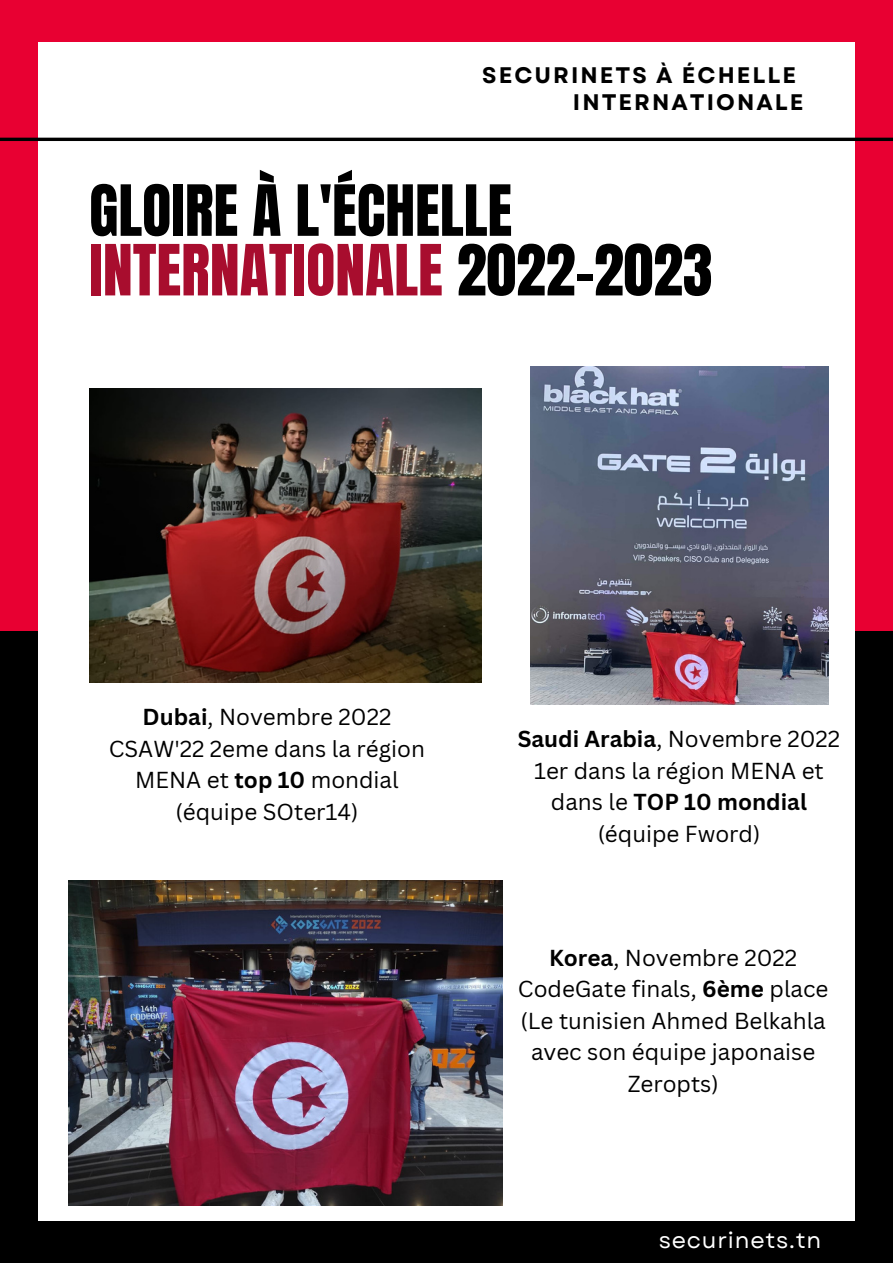
<style>
.page{position:relative;width:893px;height:1264px;background:#fff}
.page>*{position:absolute;margin:0;border:0;box-sizing:border-box;transform-origin:0 0}
.t1{font:60px/59.6px "Anton";color:#000}
.t2{font:22.5px/31.5px "Canva Sans";color:#000;text-align:center}
.t3{font:700 22.5px/27px "Garet";letter-spacing:.09em;color:#000}
.t4{font:22.5px "Garet";letter-spacing:.035em;color:#fff}
.s1{color:#a80d2e}
.s2{font-weight:700}
</style>
<div class="page">
<div style="left:0;top:0;width:892px;height:1262px;background:#e80032"></div>
<div style="left:0;top:631px;width:892px;height:631px;background:#000"></div>
<div style="left:38px;top:42px;width:816px;height:1178px;background:#fff"></div>
<hr style="left:0;top:138px;width:892px;height:3px;background:#000">
<img style="left:530px;top:366px;width:298px;height:338px">
<img style="left:89px;top:388px;width:393px;height:295px">
<img style="left:68px;top:880px;width:434px;height:324px">
<p class="t3" style="left:573px;top:61px;width:232px;text-indent:-91px">SECURINETS À ÉCHELLE<br>INTERNATIONALE</p>
<h1 class="t1" style="left:89px;top:182px;width:624px">GLOIRE À L'ÉCHELLE<br><span class="s1">INTERNATIONALE</span> 2022-2023</h1>
<p class="t2" style="left:109px;top:701px;width:318px"><span class="s2">Dubai</span>, Novembre 2022<br>CSAW'22 2eme dans la région<br>MENA et <span class="s2">top 10</span> mondial (équipe SOter14)</p>
<p class="t2" style="left:517px;top:722px;width:324px"><span class="s2">Saudi Arabia</span>, Novembre 2022<br>1er dans la région MENA et dans le <span class="s2">TOP 10 mondial </span>(équipe Fword)</p>
<p class="t2" style="left:518px;top:941px;width:312px"><span class="s2">Korea</span>, Novembre 2022<br>CodeGate finals, <span class="s2">6ème</span> place (Le tunisien Ahmed Belkahla avec son équipe japonaise<br>Zeropts)</p>
<p class="t4" style="left:658px;top:1223px;width:164px">securinets.tn</p>
</div>
